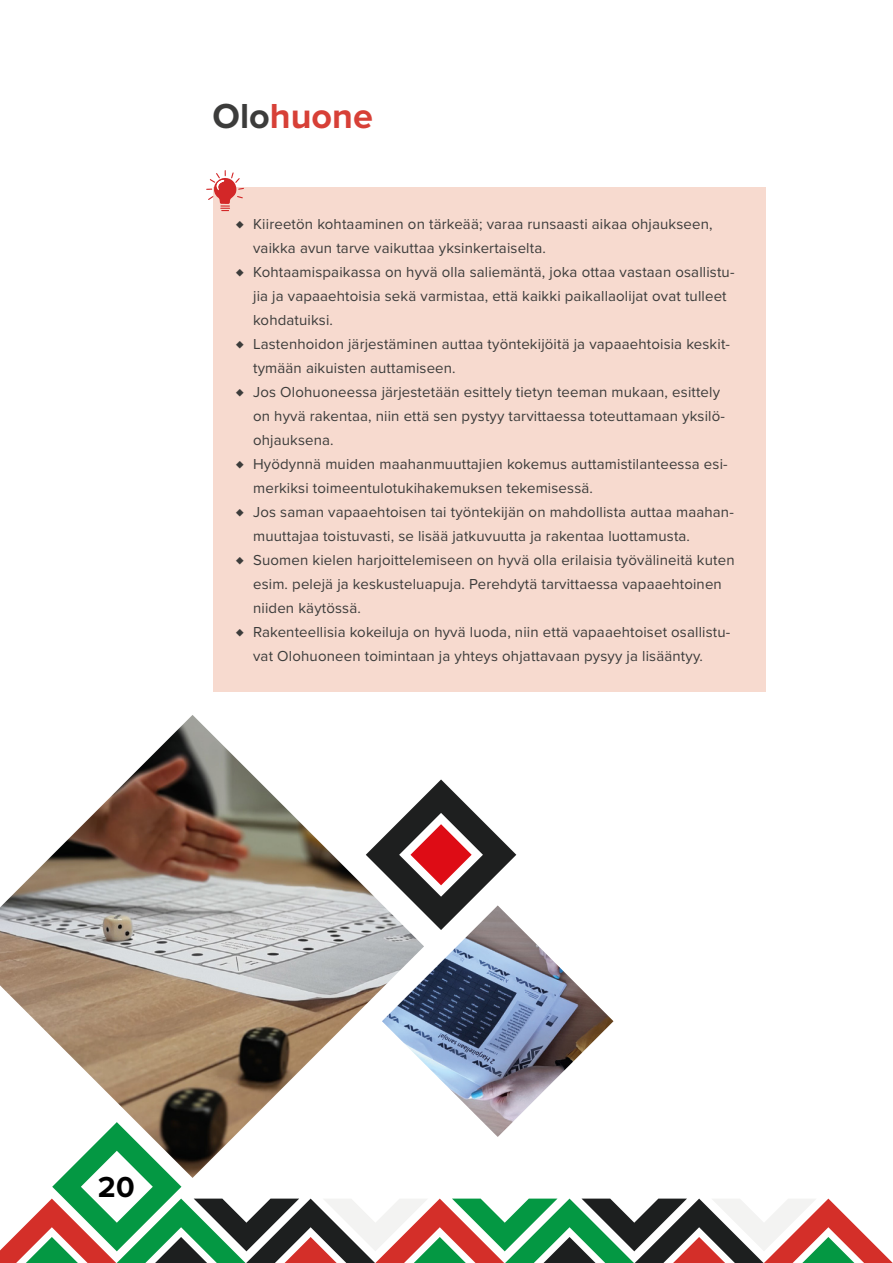
<style>
.page{position:relative;width:893px;height:1263px;background:#fff}
.page>*{position:absolute;margin:0;border:0;box-sizing:border-box;transform-origin:0 0}
.H1_Otsikko{font:700 36px "Proxima Nova";color:#d74037}
.t1{font:700 30px "Proxima Nova";color:#000}
.t2{font:15px/24px "Proxima Nova";letter-spacing:.01em;color:#3c3c3b}
.s1{color:#3c3c3b}
</style>
<div class="page">
<svg style="left:0;top:1178px;width:893px;height:85px"></svg>
<div style="left:213px;top:187px;width:552px;height:504px;background:#f7dacf"></div>
<img style="left:0;top:715px;width:382px;height:463px">
<img style="left:382px;top:924px;width:231px;height:213px">
<svg style="left:366px;top:779px;width:150px;height:151px"></svg>
<svg style="left:206px;top:170px;width:38px;height:41px"></svg>
<p class="H1_Otsikko" style="left:213px;top:89px;width:162px"><span class="s1">Olo</span>huone</p>
<p class="t2" style="left:253px;top:211px;width:461px;text-indent:-17px">♦ Kiireetön kohtaaminen on tärkeää; varaa runsaasti aikaa ohjaukseen, vaikka avun tarve vaikuttaa yksinkertaiselta.</p>
<p class="t2" style="left:253px;top:259px;width:483px;text-indent:-17px">♦ Kohtaamispaikassa on hyvä olla saliemäntä, joka ottaa vastaan osallistu&shy;jia ja vapaaehtoisia sekä varmistaa, että kaikki paikallaolijat ovat tulleet kohdatuiksi.</p>
<p class="t2" style="left:253px;top:331px;width:478px;text-indent:-17px">♦ Lastenhoidon järjestäminen auttaa työntekijöitä ja vapaaehtoisia keskit&shy;tymään aikuisten auttamiseen.</p>
<p class="t2" style="left:253px;top:379px;width:472px;text-indent:-17px">♦ Jos Olohuoneessa järjestetään esittely tietyn teeman mukaan, esittely on hyvä rakentaa, niin että sen pystyy tarvittaessa toteuttamaan yksilö&shy;ohjauksena.</p>
<p class="t2" style="left:253px;top:451px;width:476px;text-indent:-17px">♦ Hyödynnä muiden maahanmuuttajien kokemus auttamistilanteessa esi&shy;merkiksi toimeentulotukihakemuksen tekemisessä.</p>
<p class="t2" style="left:253px;top:499px;width:482px;text-indent:-17px">♦ Jos saman vapaaehtoisen tai työntekijän on mahdollista auttaa maahan&shy;muuttajaa toistuvasti, se lisää jatkuvuutta ja rakentaa luottamusta.</p>
<p class="t2" style="left:253px;top:547px;width:483px;text-indent:-17px">♦ Suomen kielen harjoittelemiseen on hyvä olla erilaisia työvälineitä kuten esim. pelejä ja keskusteluapuja. Perehdytä tarvittaessa vapaaehtoinen niiden käytössä.</p>
<p class="t2" style="left:253px;top:619px;width:479px;text-indent:-17px">♦ Rakenteellisia kokeiluja on hyvä luoda, niin että vapaaehtoiset osallistu&shy;vat Olohuoneen toimintaan ja yhteys ohjattavaan pysyy ja lisääntyy.</p>
<h2 class="t1" style="left:98px;top:1165px;width:38px">20</h2>
</div>
